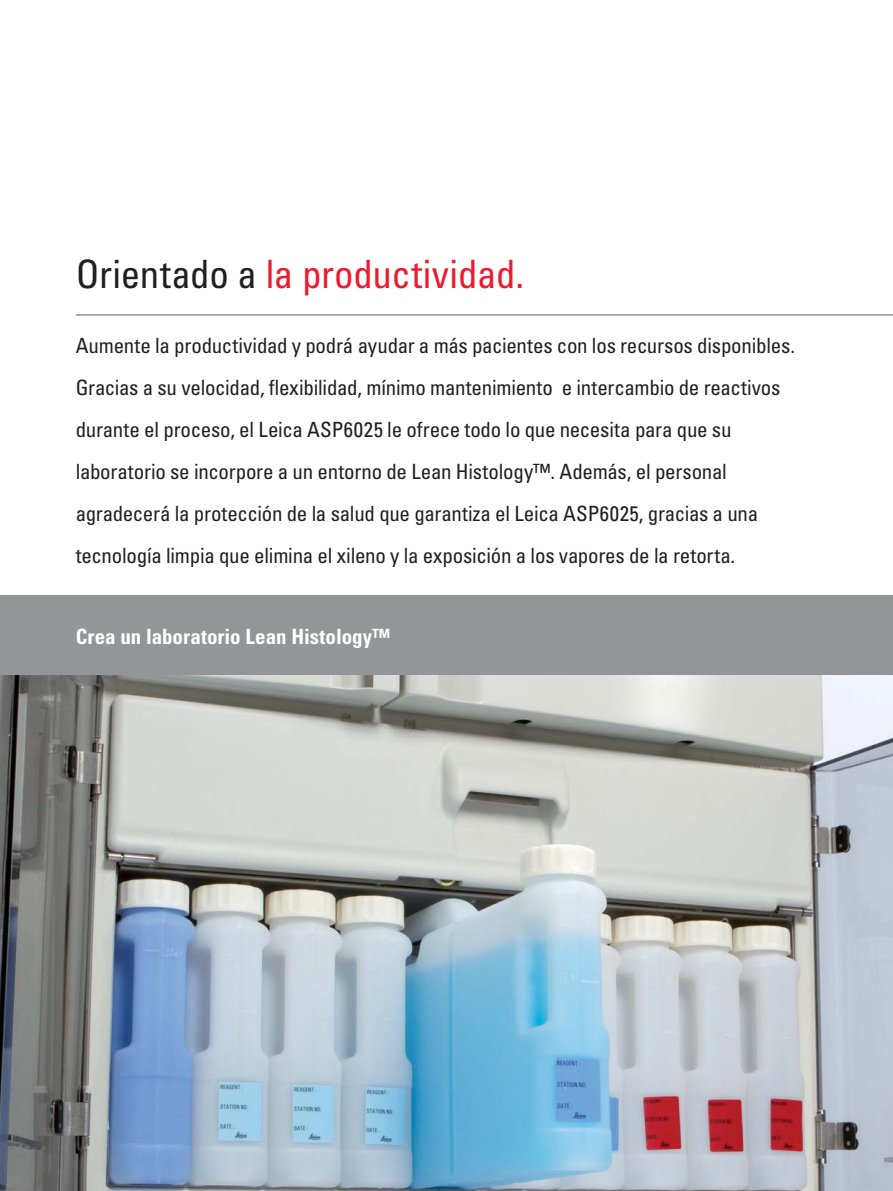
<style>
.page{position:relative;width:893px;height:1191px;background:#fff}
.page>*{position:absolute;margin:0;border:0;box-sizing:border-box;transform-origin:0 0}
.t1{font:condensed 39px "Univers";letter-spacing:-.005em;color:#ed1b2f}
.t2{font:condensed 21px/42px "Univers";letter-spacing:-.01em;color:#231f20}
.t3{font:700 condensed 21px "Univers";color:#fff}
.s1{color:#231f20}
</style>
<div class="page">
<img style="left:0;top:675px;width:893px;height:515px">
<div style="left:0;top:595px;width:893px;height:80px;background:#939598"></div>
<hr style="left:76px;top:314px;width:817px;height:2px;background:#939598">
<h1 class="t1" style="left:76px;top:260px;width:450px"><span class="s1">Orientado a</span> la productividad.</h1>
<p class="t2" style="left:76px;top:326px;width:721px">Aumente la productividad y podrá ayudar a más pacientes con los recursos disponibles.<br>Gracias a su velocidad, flexibilidad, mínimo mantenimiento e intercambio de reactivos durante el proceso, el Leica ASP6025 le ofrece todo lo que necesita para que su laboratorio se incorpore a un entorno de Lean Histology™. Además, el personal agradecerá la protección de la salud que garantiza el Leica ASP6025, gracias a una tecnología limpia que elimina el xileno y la exposición a los vapores de la retorta.</p>
<p class="t3" style="left:76px;top:628px;width:316px">Crea un laboratorio Lean Histology™</p>
</div>
